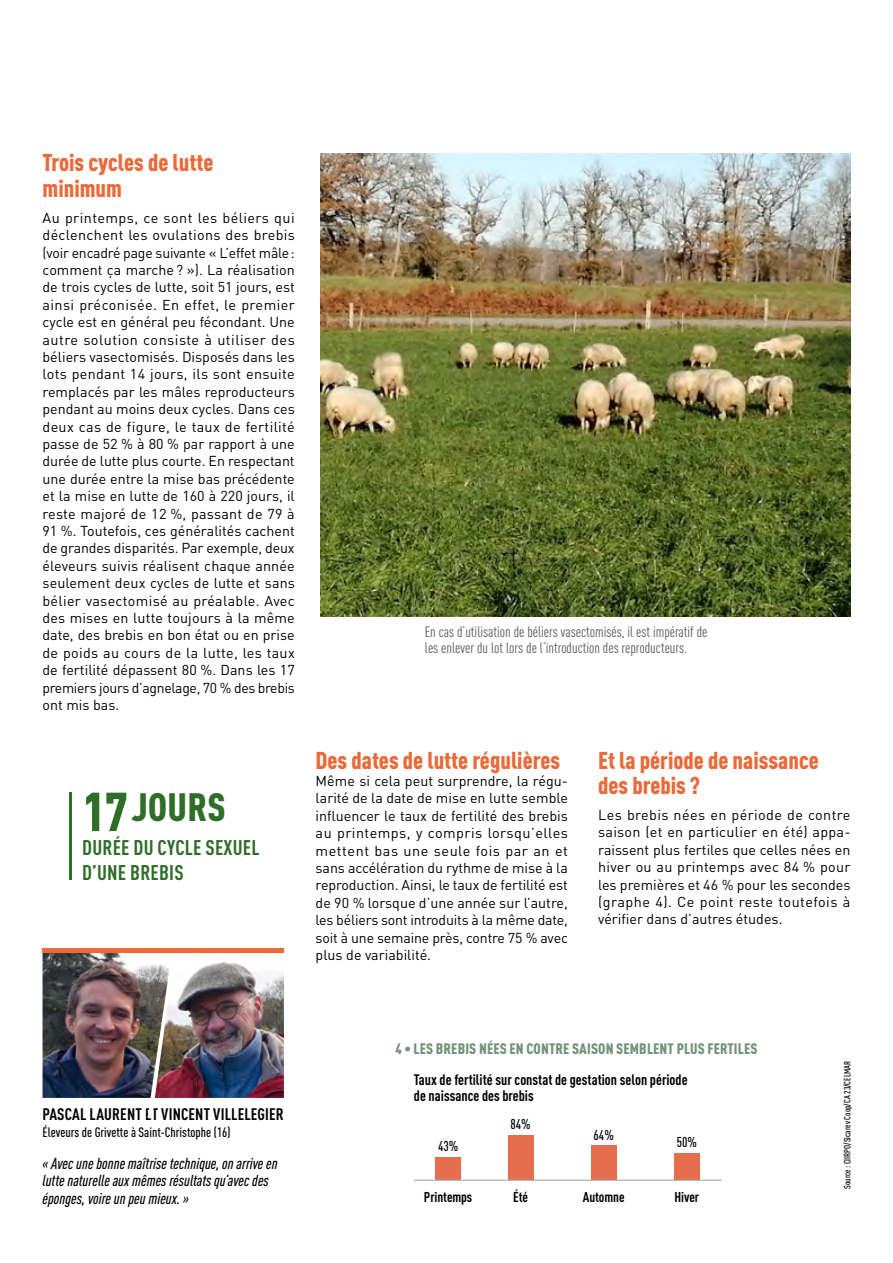
<style>
.page{position:relative;width:893px;height:1263px;background:#fff}
.page>*{position:absolute;margin:0;border:0;box-sizing:border-box;transform-origin:0 0}
.t1{font:900 condensed 39px "DIN Pro";letter-spacing:.01em;color:#2e6e28}
.t2{font:900 condensed 24px/25.5px "DIN Pro";color:#eb6a39}
.t3{font:700 condensed 21px/25.2px "DIN Pro";letter-spacing:.01em;color:#2e6e28}
.t4{font:700 condensed 16.5px "DIN Pro";letter-spacing:.01em;color:#000}
.t5{font:italic 500 condensed 15.75px/17.2px "DIN Pro";letter-spacing:.005em;color:#000}
.t6{font:condensed 15px/16.5px "DIN Pro";color:#58585a}
.t7{font:700 condensed 15px/16.5px "DIN Pro";color:#000}
.t8{font:900 condensed 15px "DIN Pro";letter-spacing:.01em;color:#739479}
.t9{font:14.25px/17.4px "DIN Pro";color:#000;text-align:justify}
.t10{font:700 condensed 14.1px "DIN Pro";letter-spacing:-.005em;color:#000}
.t11{font:500 condensed 14.1px "DIN Pro";color:#000}
.t12{font:500 condensed 13.5px "DIN Pro";color:#000}
.t13{font:500 condensed 9px "DIN Pro";color:#000}
.s1{font-size:54px}
</style>
<div class="page">
<img style="left:320px;top:153px;width:530px;height:463px">
<div style="left:591px;top:1146px;width:25px;height:34px;background:#e46e4e"></div>
<div style="left:674px;top:1153px;width:26px;height:27px;background:#e46e4e"></div>
<div style="left:435px;top:1157px;width:26px;height:23px;background:#e46e4e"></div>
<div style="left:508px;top:1135px;width:25px;height:45px;background:#e46e4e"></div>
<hr style="left:414px;top:1180px;width:308px;height:1px;background:#9c9e9f">
<img style="left:43px;top:952px;width:102px;height:146px">
<svg style="left:145px;top:952px;width:10px;height:146px"></svg>
<img style="left:155px;top:952px;width:129px;height:146px">
<hr style="left:43px;top:948px;width:241px;height:4px;background:#eb6a39">
<hr style="left:69px;top:792px;width:3px;height:88px;background:#2e6e28">
<h2 class="t2" style="left:43px;top:150px;width:172px">Trois cycles de lutte minimum</h2>
<p class="t9" style="left:43px;top:208px;width:254px">Au printemps, ce sont les béliers qui déclenchent les ovulations des brebis (voir encadré page suivante « L’effet mâle: comment ça marche? »). La réalisation de trois cycles de lutte, soit 51 jours, est ainsi préconisée. En effet, le premier cycle est en général peu fécondant. Une autre solution consiste à utiliser des béliers vasectomisés. Disposés dans les lots pendant 14 jours, ils sont ensuite remplacés par les mâles reproducteurs pendant au moins deux cycles. Dans ces deux cas de figure, le taux de fertilité passe de 52 % à 80 % par rapport à une durée de lutte plus courte. En respectant une durée entre la mise bas précédente et la mise en lutte de 160 à 220 jours, il reste majoré de 12 %, passant de 79 à 91 %. Toutefois, ces généralités cachent de grandes disparités. Par exemple, deux éleveurs suivis réalisent chaque année seulement deux cycles de lutte et sans bélier vasectomisé au préalable. Avec des mises en lutte toujours à la même date, des brebis en bon état ou en prise de poids au cours de la lutte, les taux de fertilité dépassent 80 %. Dans les 17 premiers jours d’agnelage, 70 % des brebis ont mis bas.</p>
<h1 class="t1" style="left:82px;top:783px;width:145px"><span class="s1">17</span>JOURS</h1>
<h3 class="t3" style="left:82px;top:835px;width:179px">DURÉE DU CYCLE SEXUEL<br>D’UNE BREBIS</h3>
<p class="t6" style="left:425px;top:623px;width:284px">En cas d’utilisation de béliers vasectomisés, il est impératif de les enlever du lot lors de l’introduction des reproducteurs.</p>
<h2 class="t2" style="left:316px;top:747px;width:246px">Des dates de lutte régulières</h2>
<p class="t9" style="left:316px;top:772px;width:254px">Même si cela peut surprendre, la régu&shy;larité de la date de mise en lutte semble influencer le taux de fertilité des brebis au printemps, y compris lorsqu’elles mettent bas une seule fois par an et sans accélération du rythme de mise à la reproduction. Ainsi, le taux de fertilité est de 90 % lorsque d’une année sur l’autre, les béliers sont introduits à la même date, soit à une semaine près, contre 75 % avec plus de variabilité.</p>
<h2 class="t2" style="left:598px;top:747px;width:222px">Et la période de naissance des brebis ?</h2>
<p class="t9" style="left:598px;top:806px;width:254px">Les brebis nées en période de contre saison (et en particulier en été) appa&shy;raissent plus fertiles que celles nées en hiver ou au printemps avec 84 % pour les premières et 46 % pour les secondes (graphe 4). Ce point reste toutefois à vérifier dans d’autres études.</p>
<p class="t4" style="left:43px;top:1104px;width:243px">PASCAL LAURENT ET VINCENT VILLELEGIER</p>
<p class="t12" style="left:43px;top:1124px;width:190px">Éleveurs de Grivette à Saint-Christophe (16)</p>
<p class="t5" style="left:43px;top:1153px;width:237px">« Avec une bonne maîtrise technique, on arrive en lutte naturelle aux mêmes résultats qu’avec des éponges, voire un peu mieux. »</p>
<p class="t8" style="left:395px;top:1039px;width:363px">4 • LES BREBIS NÉES EN CONTRE SAISON SEMBLENT PLUS FERTILES</p>
<p class="t7" style="left:414px;top:1071px;width:275px">Taux de fertilité sur constat de gestation selon période de naissance des brebis</p>
<p class="t11" style="left:438px;top:1137px;width:22px">43%</p>
<p class="t10" style="left:424px;top:1188px;width:50px">Printemps</p>
<p class="t11" style="left:510px;top:1115px;width:22px">84%</p>
<p class="t10" style="left:513px;top:1188px;width:16px">Été</p>
<p class="t11" style="left:594px;top:1126px;width:22px">64%</p>
<p class="t10" style="left:583px;top:1188px;width:43px">Automne</p>
<p class="t11" style="left:677px;top:1134px;width:22px">50%</p>
<p class="t10" style="left:675px;top:1188px;width:26px">Hiver</p>
<p class="t13" style="left:842px;top:1189px;width:130px;rotate:-90deg">Source: CIIRPO/Sicarev Coop/CA 23/CELMAR</p>
</div>
